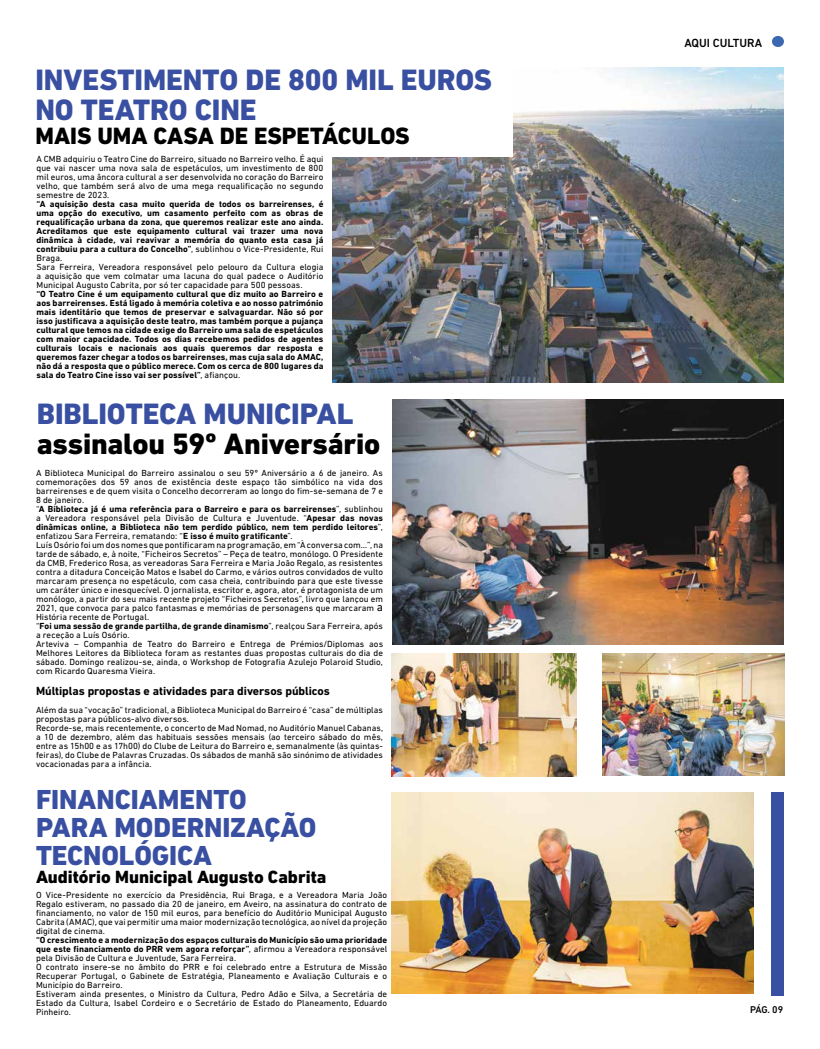
<style>
.page{position:relative;width:820px;height:1049px;background:#fff}
.page>*{position:absolute;margin:0;border:0;box-sizing:border-box;transform-origin:0 0}
.t1{font:800 30px/30px "DIN Next LT Pro";letter-spacing:-.005em;color:#394fa1}
.t2{font:800 30px "DIN Next LT Pro";letter-spacing:-.005em;color:#000}
.t3{font:800 28px/28px "DIN Next LT Pro";color:#394fa1}
.t4{font:800 24px "DIN Next LT Pro";color:#000}
.t5{font:800 18px "DIN Next LT Pro";letter-spacing:-.005em;color:#000}
.t6{font:700 12px "DIN Next LT Pro";letter-spacing:-.005em;color:#000}
.t7{font:500 12px "DIN Next LT Pro";color:#000}
.t8{font:500 10px "DIN Next LT Pro";color:#000}
.t9{font:9px/9px "DIN Next LT Pro";letter-spacing:.005em;color:#000}
.t10{font:700 9px/9px "DIN Next LT Pro";letter-spacing:.01em;color:#000}
.s1{font-weight:400}
.s2{font-weight:700}
.s3{font-size:12px}
</style>
<div class="page">
<div style="left:771px;top:36px;width:12px;height:11px;background:#3b68b1;border-radius:50%"></div>
<img style="left:332px;top:68px;width:451px;height:315px">
<div style="left:287px;top:50px;width:226px;height:107px;background:#fff"></div>
<img style="left:392px;top:399px;width:390px;height:245px">
<img style="left:391px;top:793px;width:361px;height:201px">
<div style="left:770px;top:792px;width:13px;height:203px;background:#394fa1"></div>
<img style="left:391px;top:653px;width:185px;height:123px">
<img style="left:602px;top:654px;width:182px;height:121px">
<h1 class="t1" style="left:35px;top:65px;width:458px">INVESTIMENTO DE 800 MIL EUROS<br>NO TEATRO CINE</h1>
<h3 class="t4" style="left:35px;top:122px;width:375px">MAIS UMA CASA DE ESPETÁCULOS</h3>
<p class="t9" style="left:36px;top:154px;width:288px;text-align:justify">A CMB adquiriu o Teatro Cine do Barreiro, situado no Barreiro velho. É aqui que vai nascer uma nova sala de espetáculos, um investimento de 800 mil euros, uma âncora cultural a ser desenvolvida no coração do Barreiro velho, que também será alvo de uma mega requalificação no segundo semestre de 2023.</p>
<p class="t10" style="left:36px;top:199px;width:288px">“A aquisição desta casa muito querida de todos os barreirenses, é uma opção do executivo, um casamento perfeito com as obras de requalificação urbana da zona, que queremos realizar este ano ainda.<br>Acreditamos que este equipamento cultural vai trazer uma nova dinâmica à cidade, vai reavivar a memória do quanto esta casa já contribuiu para a cultura do Concelho”<span class="s1">, sublinhou o Vice-Presidente, Rui Braga.<br>Sara Ferreira, Vereadora responsável pelo pelouro da Cultura elogia a aquisição que vem colmatar uma lacuna do qual padece o Auditório Municipal Augusto Cabrita, por só ter capacidade para 500 pessoas.</span></p>
<p class="t10" style="left:36px;top:289px;width:288px;text-align:justify">“O Teatro Cine é um equipamento cultural que diz muito ao Barreiro e aos barreirenses. Está ligado à memória coletiva e ao nosso património mais identitário que temos de preservar e salvaguardar. Não só por isso justificava a aquisição deste teatro, mas também porque a pujança cultural que temos na cidade exige do Barreiro uma sala de espetáculos com maior capacidade. Todos os dias recebemos pedidos de agentes culturais locais e nacionais aos quais queremos dar resposta e queremos fazer chegar a todos os barreirenses, mas cuja sala do AMAC, não dá a resposta que o público merece. Com os cerca de 800 lugares da sala do Teatro Cine isso vai ser possível”<span class="s1">, afiançou.</span></p>
<h1 class="t1" style="left:37px;top:398px;width:318px">BIBLIOTECA MUNICIPAL</h1>
<h1 class="t2" style="left:37px;top:426px;width:345px">assinalou 59º Aniversário</h1>
<p class="t9" style="left:36px;top:468px;width:348px">A Biblioteca Municipal do Barreiro assinalou o seu 59º Aniversário a 6 de janeiro. As comemorações dos 59 anos de existência deste espaço tão simbólico na vida dos barreirenses e de quem visita o Concelho decorreram ao longo do fim-se-semana de 7 e 8 de janeiro.<br>“<span class="s2">A Biblioteca já é uma referência para o Barreiro e para os barreirenses</span>”, sublinhou a Vereadora responsável pela Divisão de Cultura e Juventude. “<span class="s2">Apesar das novas dinâmicas online, a Biblioteca não tem perdido público, nem tem perdido leitores</span>”, enfatizou Sara Ferreira, rematando: “<span class="s2">E isso é muito gratificante</span>”.<br>Luís Osório foi um dos nomes que pontificaram na programação, em “À conversa com…”, na tarde de sábado, e, à noite, “Ficheiros Secretos” – Peça de teatro, monólogo. O Presidente da CMB, Frederico Rosa, as vereadoras Sara Ferreira e Maria João Regalo, as resistentes contra a ditadura Conceição Matos e Isabel do Carmo, e vários outros convidados de vulto marcaram presença no espetáculo, com casa cheia, contribuindo para que este tivesse um caráter único e inesquecível. O jornalista, escritor e, agora, ator, é protagonista de um monólogo, a partir do seu mais recente projeto “Ficheiros Secretos”, livro que lançou em 2021, que convoca para palco fantasmas e memórias de personagens que marcaram <span class="s3">a </span>História recente de Portugal.<br>“<span class="s2">Foi uma sessão de grande partilha, de grande dinamismo</span>”, realçou Sara Ferreira, após a receção a Luís Osório.<br>Arteviva – Companhia de Teatro do Barreiro e Entrega de Prémios/Diplomas aos Melhores Leitores da Biblioteca foram as restantes duas propostas culturais do dia de sábado. Domingo realizou-se, ainda, o Workshop de Fotografia Azulejo Polaroid Studio, com Ricardo Quaresma Vieira.</p>
<h3 class="t6" style="left:36px;top:684px;width:295px">Múltiplas propostas e atividades para diversos públicos</h3>
<p class="t9" style="left:36px;top:705px;width:348px">Além da sua “vocação” tradicional, a Biblioteca Municipal do Barreiro é “casa” de múltiplas propostas para públicos-alvo diversos.<br>Recorde-se, mais recentemente, o concerto de Mad Nomad, no Auditório Manuel Cabanas, a 10 de dezembro, além das habituais sessões mensais (ao terceiro sábado do mês, entre as 15h00 e as 17h00) do Clube de Leitura do Barreiro e, semanalmente (às quintas&shy;feiras), do Clube de Palavras Cruzadas. Os sábados de manhã são sinónimo de atividades vocacionadas para a infância.</p>
<h2 class="t3" style="left:36px;top:785px;width:282px">FINANCIAMENTO<br>PARA MODERNIZAÇÃO<br>TECNOLÓGICA</h2>
<h3 class="t5" style="left:36px;top:866px;width:292px">Auditório Municipal Augusto Cabrita</h3>
<p class="t9" style="left:36px;top:890px;width:352px;text-align:justify">O Vice-Presidente no exercício da Presidência, Rui Braga, e a Vereadora Maria João Regalo estiveram, no passado dia 20 de janeiro, em Aveiro, na assinatura do contrato de financiamento, no valor de 150 mil euros, para benefício do Auditório Municipal Augusto Cabrita (AMAC), que vai permitir uma maior modernização tecnológica, ao nível da projeção digital de cinema.</p>
<p class="t9" style="left:36px;top:935px;width:352px"><span class="s2">“O crescimento e a modernização dos espaços culturais do Município são uma prioridade que este financiamento do PRR vem agora reforçar”</span>, afirmou a Vereadora responsável pela Divisão de Cultura e Juventude, Sara Ferreira.<br>O contrato insere-se no âmbito do PRR e foi celebrado entre a Estrutura de Missão Recuperar Portugal, o Gabinete de Estratégia, Planeamento e Avaliação Culturais e o Município do Barreiro.<br>Estiveram ainda presentes, o Ministro da Cultura, Pedro Adão e Silva, a Secretária de Estado da Cultura, Isabel Cordeiro e o Secretário de Estado do Planeamento, Eduardo Pinheiro.</p>
<h3 class="t7" style="left:684px;top:35px;width:79px">AQUI CULTURA</h3>
<p class="t8" style="left:749px;top:1004px;width:35px">PÁG. 09</p>
</div>
